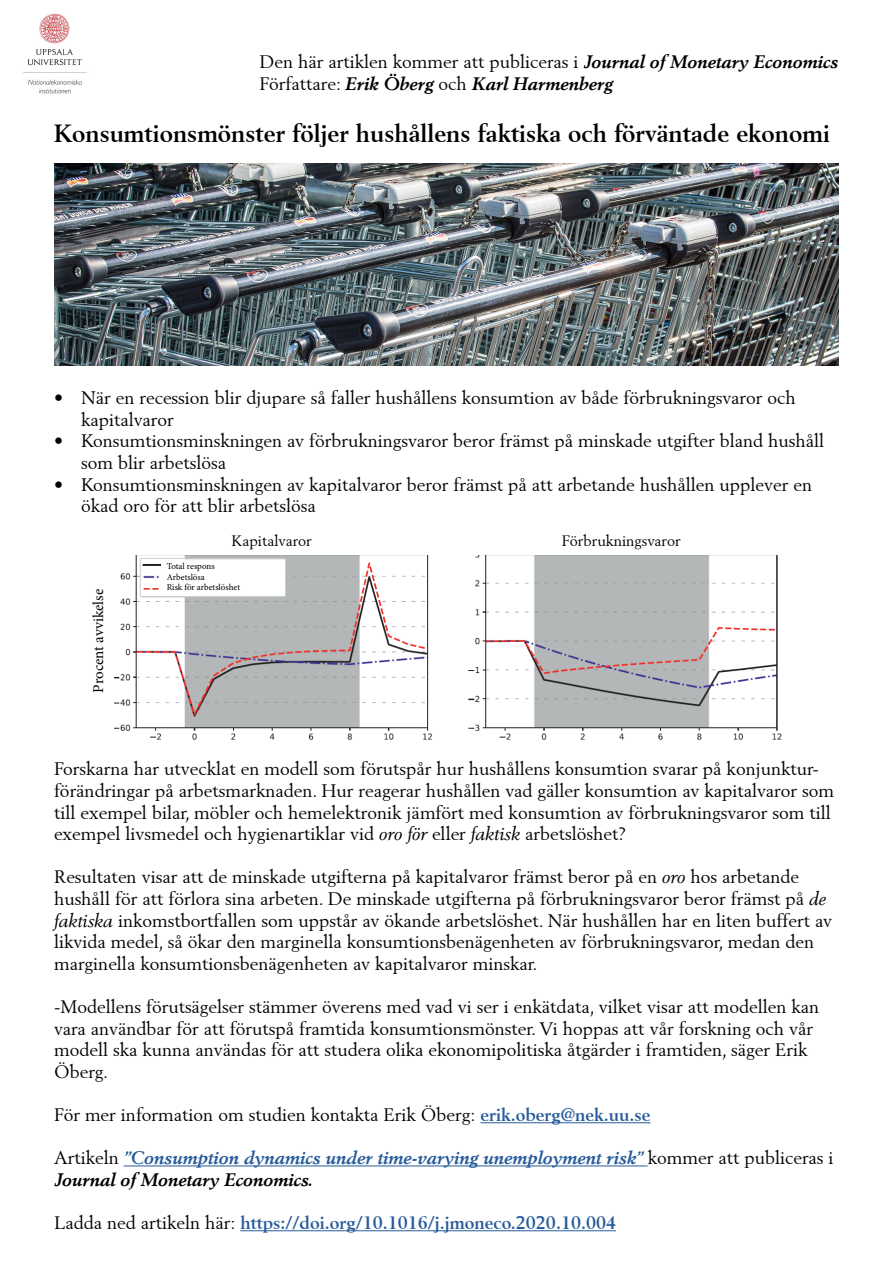
<style>
.page{position:relative;width:893px;height:1263px;background:#fff}
.page>*{position:absolute;margin:0;border:0;box-sizing:border-box;transform-origin:0 0}
.t1{font:700 24.75px "Berling";color:#000}
.t2{font:18px/21.6px "Berling";color:#000}
.t3{font:italic 700 18px/21.6px "Berling";color:#275b9b}
.t4{font:italic 700 18px/21.6px "Berling";color:#000}
.t5{font:700 18px "Berling";color:#275b9b}
.t6{font:15px "Berling";color:#000}
.t7{font:15px "Minion Pro";letter-spacing:-.005em;color:#000}
.t8{font:9px/10.8px "Minion Pro";color:#000}
.s1{font-weight:400;font-style:normal}
.s2{font-style:italic}
.s3{font-weight:700;color:#275b9b}
.s4{font-weight:400;font-style:normal;color:#000}
.s5{color:#000}
.s6{font-weight:400;color:#000}
</style>
<div class="page">
<img style="left:115px;top:555px;width:667px;height:185px">
<hr style="left:480px;top:1122px;width:170px;height:1px;background:#275b9b">
<hr style="left:124px;top:1165px;width:524px;height:1px;background:#275b9b">
<hr style="left:240px;top:1230px;width:376px;height:1px;background:#275b9b">
<img style="left:23px;top:13px;width:64px;height:81px">
<img style="left:54px;top:164px;width:785px;height:202px">
<div style="left:167px;top:560px;width:118px;height:35px;background:#fff"></div>
<p class="t4" style="left:259px;top:51px;width:580px"><span class="s1">Den här artiklen kommer att publiceras i</span> Journal of Monetary Economics<br><span class="s1">Författare:</span> Erik Öberg <span class="s1">och</span> Karl Harmenberg</p>
<h1 class="t1" style="left:54px;top:119px;width:777px">Konsumtionsmönster följer hushållens faktiska och förväntade ekonomi</h1>
<p class="t2" style="left:81px;top:387px;width:716px;text-indent:-27px">• När en recession blir djupare så faller hushållens konsumtion av både förbrukningsvaror och kapitalvaror</p>
<p class="t2" style="left:81px;top:430px;width:745px;text-indent:-27px">• Konsumtionsminskningen av förbrukningsvaror beror främst på minskade utgifter bland hushåll som blir arbetslösa</p>
<p class="t2" style="left:81px;top:473px;width:733px;text-indent:-27px">• Konsumtionsminskningen av kapitalvaror beror främst på att arbetande hushållen upplever en ökad oro för att blir arbetslösa</p>
<p class="t7" style="left:88px;top:693px;width:105px;rotate:-90deg">Procent avvikelse</p>
<p class="t6" style="left:232px;top:532px;width:82px">Kapitalvaror</p>
<p class="t6" style="left:562px;top:532px;width:120px">Förbrukningsvaror</p>
<p class="t8" style="left:167px;top:560px;width:75px">Total respons<br>Arbetslösa<br>Risk för arbetslöshet</p>
<p class="t2" style="left:54px;top:758px;width:782px">Forskarna har utvecklat en modell som förutspår hur hushållens konsumtion svarar på konjunktur&shy;förändringar på arbetsmarknaden. Hur reagerar hushållen vad gäller konsumtion av kapitalvaror som till exempel bilar, möbler och hemelektronik jämfört med konsumtion av förbrukningsvaror som till exempel livsmedel och hygienartiklar vid <span class="s2">oro för</span> eller <span class="s2">faktisk</span> arbetslöshet?</p>
<p class="t2" style="left:54px;top:866px;width:780px">Resultaten visar att de minskade utgifterna på kapitalvaror främst beror på en <span class="s2">oro</span> hos arbetande hushåll för att förlora sina arbeten. De minskade utgifterna på förbrukningsvaror beror främst på <span class="s2">de faktiska</span> inkomstbortfallen som uppstår av ökande arbetslöshet. När hushållen har en liten buffert av likvida medel, så ökar den marginella konsumtionsbenägenheten av förbrukningsvaror, medan den marginella konsumtionsbenägenheten av kapitalvaror minskar.</p>
<p class="t2" style="left:54px;top:995px;width:767px">-Modellens förutsägelser stämmer överens med vad vi ser i enkätdata, vilket visar att modellen kan vara användbar för att förutspå framtida konsumtionsmönster. Vi hoppas att vår forskning och vår modell ska kunna användas för att studera olika ekonomipolitiska åtgärder i framtiden, säger Erik Öberg.</p>
<p class="t2" style="left:54px;top:1103px;width:598px">För mer information om studien kontakta Erik Öberg: <span class="s3">erik.oberg@nek.uu.se</span></p>
<p class="t3" style="left:54px;top:1147px;width:781px"><span class="s4">Artikeln</span> ”Consumption dynamics under time-varying unemployment risk” <span class="s4">kommer att publiceras i<br></span><span class="s5">Journal of Monetary Economics.</span></p>
<p class="t5" style="left:54px;top:1212px;width:563px"><span class="s6">Ladda ned artikeln här:</span> https://doi.org/10.1016/j.jmoneco.2020.10.004</p>
</div>
